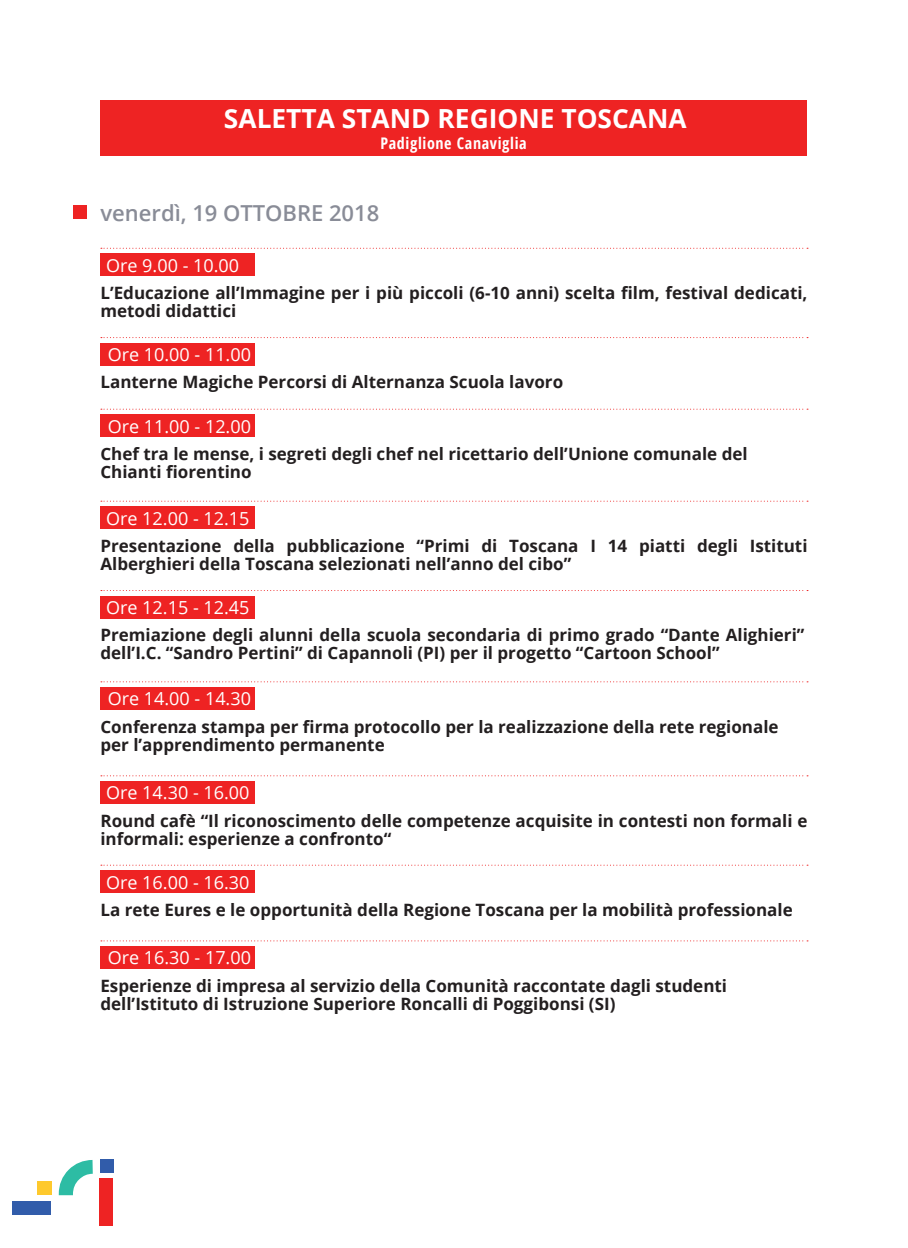
<style>
.page{position:relative;width:908px;height:1248px;background:#fff}
.page>*{position:absolute;margin:0;border:0;box-sizing:border-box;transform-origin:0 0}
.t1{font:700 26.4px "Open Sans";color:#fff}
.t2{font:600 22px "Open Sans";color:#898c97}
.t3{font:18px "Open Sans";color:#fff}
.t4{font:700 17px/18px "Open Sans";color:#231f20}
.t5{font:700 condensed 16px "Open Sans";letter-spacing:.04em;color:#fff}
</style>
<div class="page">
<div style="left:100px;top:343px;width:155px;height:22px;background:#ee2323"></div>
<div style="left:100px;top:596px;width:155px;height:22px;background:#ee2323"></div>
<div style="left:100px;top:870px;width:155px;height:23px;background:#ee2323"></div>
<svg style="left:101px;top:337px;width:706px;height:1px"></svg>
<svg style="left:101px;top:590px;width:706px;height:1px"></svg>
<svg style="left:101px;top:864px;width:706px;height:1px"></svg>
<div style="left:100px;top:414px;width:155px;height:23px;background:#ee2323"></div>
<div style="left:100px;top:687px;width:155px;height:23px;background:#ee2323"></div>
<div style="left:100px;top:946px;width:155px;height:23px;background:#ee2323"></div>
<svg style="left:101px;top:408px;width:706px;height:1px"></svg>
<svg style="left:101px;top:681px;width:706px;height:1px"></svg>
<svg style="left:101px;top:940px;width:706px;height:1px"></svg>
<div style="left:100px;top:253px;width:155px;height:23px;background:#ee2323"></div>
<div style="left:100px;top:506px;width:155px;height:23px;background:#ee2323"></div>
<div style="left:100px;top:781px;width:155px;height:22px;background:#ee2323"></div>
<svg style="left:101px;top:248px;width:706px;height:1px"></svg>
<svg style="left:101px;top:500px;width:706px;height:1px"></svg>
<svg style="left:101px;top:775px;width:706px;height:1px"></svg>
<div style="left:100px;top:1178px;width:13px;height:47px;background:#ee2323"></div>
<div style="left:100px;top:1159px;width:13px;height:13px;background:#315caa"></div>
<div style="left:13px;top:1201px;width:38px;height:14px;background:#315caa"></div>
<svg style="left:59px;top:1160px;width:34px;height:35px"></svg>
<div style="left:38px;top:1181px;width:14px;height:13px;background:#fec92d"></div>
<div style="left:73px;top:206px;width:14px;height:13px;background:#ee2323"></div>
<div style="left:100px;top:100px;width:706px;height:56px;background:#ee2323"></div>
<h1 class="t1" style="left:224px;top:100px;width:464px">SALETTA STAND REGIONE TOSCANA</h1>
<p class="t5" style="left:380px;top:132px;width:148px">Padiglione Canaviglia</p>
<p class="t2" style="left:100px;top:197px;width:280px">venerdì, 19 OTTOBRE 2018</p>
<p class="t3" style="left:106px;top:253px;width:134px">Ore 9.00 - 10.00</p>
<p class="t4" style="left:100px;top:283px;width:708px">L’Educazione all’Immagine per i più piccoli (6-10 anni) scelta film, festival dedicati, metodi didattici</p>
<p class="t3" style="left:108px;top:342px;width:145px">Ore 10.00 - 11.00</p>
<p class="t4" style="left:100px;top:373px;width:464px">Lanterne Magiche Percorsi di Alternanza Scuola lavoro</p>
<p class="t3" style="left:108px;top:413px;width:145px">Ore 11.00 - 12.00</p>
<p class="t4" style="left:100px;top:444px;width:648px">Chef tra le mense, i segreti degli chef nel ricettario dell’Unione comunale del<br>Chianti fiorentino</p>
<p class="t3" style="left:106px;top:506px;width:145px">Ore 12.00 - 12.15</p>
<p class="t4" style="left:100px;top:536px;width:708px">Presentazione della pubblicazione “Primi di Toscana I 14 piatti degli Istituti<br>Alberghieri della Toscana selezionati nell’anno del cibo”</p>
<p class="t3" style="left:106px;top:595px;width:145px">Ore 12.15 - 12.45</p>
<p class="t4" style="left:100px;top:625px;width:705px">Premiazione degli alunni della scuola secondaria di primo grado “Dante Alighieri” dell’I.C. “Sandro Pertini” di Capannoli (PI) per il progetto “Cartoon School”</p>
<p class="t3" style="left:108px;top:686px;width:145px">Ore 14.00 - 14.30</p>
<p class="t4" style="left:100px;top:717px;width:679px">Conferenza stampa per firma protocollo per la realizzazione della rete regionale per l’apprendimento permanente</p>
<p class="t3" style="left:106px;top:780px;width:145px">Ore 14.30 - 16.00</p>
<p class="t4" style="left:100px;top:811px;width:708px">Round cafè “Il riconoscimento delle competenze acquisite in contesti non formali e informali: esperienze a confronto“</p>
<p class="t3" style="left:106px;top:869px;width:145px">Ore 16.00 - 16.30</p>
<p class="t4" style="left:100px;top:900px;width:693px">La rete Eures e le opportunità della Regione Toscana per la mobilità professionale</p>
<p class="t3" style="left:108px;top:945px;width:145px">Ore 16.30 - 17.00</p>
<p class="t4" style="left:100px;top:976px;width:628px">Esperienze di impresa al servizio della Comunità raccontate dagli studenti dell’Istituto di Istruzione Superiore Roncalli di Poggibonsi (SI)</p>
</div>
